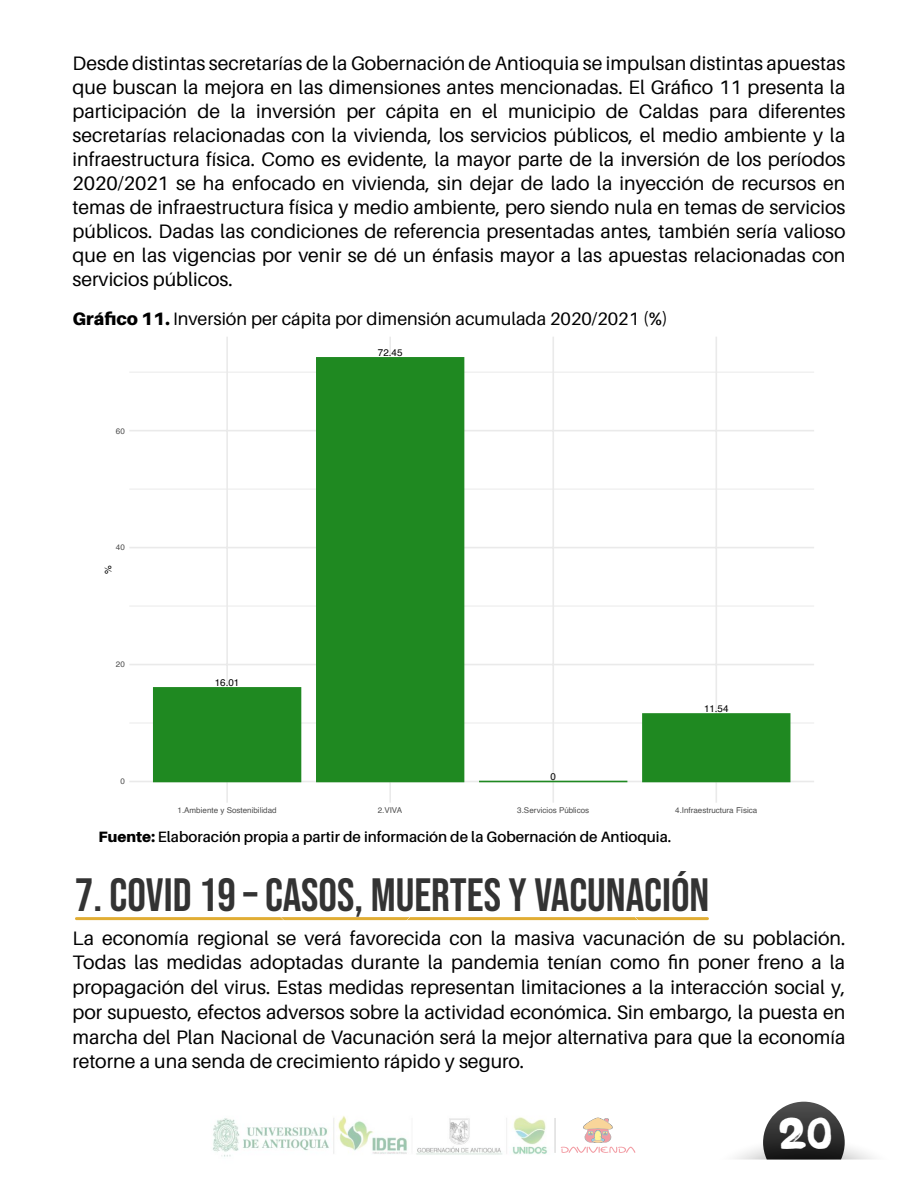
<style>
.page{position:relative;width:918px;height:1188px;background:#fff}
.page>*{position:absolute;margin:0;border:0;box-sizing:border-box;transform-origin:0 0}
.t1{font:46.5px "Bebas Neue";color:#333}
.t2{font:44.85px "DK Plakkaat";color:#fff}
.t3{font:19.5px/24px "Aileron";color:#000;text-align:justify}
.t4{font:18px "Aileron";color:#000}
.t5{font:600 15px "Aileron";color:#000}
.t6{font:9.75px "Helvetica";color:#000}
.t7{font:8.1px "Helvetica";color:#4d4d4d}
.s1{font-weight:900}
</style>
<div class="page">
<img style="left:213px;top:1116px;width:342px;height:41px">
<svg style="left:561px;top:1118px;width:74px;height:35px"></svg>
<hr style="left:555px;top:1118px;width:1px;height:35px;background:#858585">
<svg style="left:735px;top:1102px;width:139px;height:58px"></svg>
<hr style="left:76px;top:917px;width:632px;height:3px;background:#bfbfbf">
<hr style="left:129px;top:372px;width:685px;height:1px;background:#eaeaea">
<hr style="left:129px;top:489px;width:685px;height:1px;background:#eaeaea">
<hr style="left:129px;top:606px;width:685px;height:1px;background:#eaeaea">
<hr style="left:129px;top:723px;width:685px;height:1px;background:#eaeaea">
<hr style="left:716px;top:337px;width:1px;height:466px;background:#eaeaea">
<hr style="left:552px;top:337px;width:2px;height:466px;background:#eaeaea">
<hr style="left:389px;top:337px;width:2px;height:466px;background:#eaeaea">
<hr style="left:226px;top:337px;width:2px;height:466px;background:#eaeaea">
<hr style="left:129px;top:430px;width:685px;height:1px;background:#eaeaea">
<hr style="left:129px;top:547px;width:685px;height:1px;background:#eaeaea">
<hr style="left:129px;top:664px;width:685px;height:1px;background:#eaeaea">
<hr style="left:129px;top:781px;width:685px;height:1px;background:#eaeaea">
<div style="left:153px;top:687px;width:148px;height:95px;background:#1f8921;border:2px solid #1f8921"></div>
<div style="left:642px;top:713px;width:148px;height:69px;background:#1f8921;border:2px solid #1f8921"></div>
<div style="left:316px;top:357px;width:148px;height:425px;background:#1f8921"></div>
<hr style="left:480px;top:781px;width:147px;height:1px;background:#1f8921">
<p class="t3" style="left:73px;top:52px;width:774px">Desde distintas secretarías de la Gobernación de Antioquia se impulsan distintas apuestas que buscan la mejora en las dimensiones antes mencionadas. El Gráfico 11 presenta la participación de la inversión per cápita en el municipio de Caldas para diferentes secretarías relacionadas con la vivienda, los servicios públicos, el medio ambiente y la infraestructura física. Como es evidente, la mayor parte de la inversión de los períodos 2020/2021 se ha enfocado en vivienda, sin dejar de lado la inyección de recursos en temas de infraestructura física y medio ambiente, pero siendo nula en temas de servicios públicos. Dadas las condiciones de referencia presentadas antes, también sería valioso que en las vigencias por venir se dé un énfasis mayor a las apuestas relacionadas con servicios públicos.</p>
<p class="t4" style="left:73px;top:309px;width:597px"><span class="s1">Gráfico 11.</span> Inversión per cápita por dimensión acumulada 2020/2021 (%)</p>
<p class="t7" style="left:116px;top:424px;width:10px">60</p>
<p class="t7" style="left:116px;top:541px;width:10px">40</p>
<p class="t6" style="left:100px;top:574px;width:10px;rotate:-90deg">%</p>
<p class="t7" style="left:116px;top:658px;width:10px">20</p>
<p class="t7" style="left:120px;top:775px;width:6px">0</p>
<p class="t6" style="left:215px;top:675px;width:26px">16.01</p>
<p class="t6" style="left:378px;top:345px;width:26px">72.45</p>
<p class="t6" style="left:551px;top:769px;width:7px">0</p>
<p class="t6" style="left:704px;top:701px;width:26px">11.54</p>
<p class="t7" style="left:178px;top:804px;width:101px">1.Ambiente y Sostenibilidad</p>
<p class="t7" style="left:378px;top:804px;width:26px">2.VIVA</p>
<p class="t7" style="left:517px;top:804px;width:73px">3.Servicios Públicos</p>
<p class="t7" style="left:675px;top:804px;width:84px">4.Infraestructura Física</p>
<p class="t5" style="left:99px;top:828px;width:574px"><span class="s1">Fuente:</span> Elaboración propia a partir de información de la Gobernación de Antioquia.</p>
<h1 class="t1" style="left:75px;top:868px;width:636px">7. COVID 19 – CASOS, MUERTES Y VACUNACIÓN</h1>
<p class="t3" style="left:73px;top:926px;width:774px;line-height:24.8px">La economía regional se verá favorecida con la masiva vacunación de su población.<br>Todas las medidas adoptadas durante la pandemia tenían como fin poner freno a la propagación del virus. Estas medidas representan limitaciones a la interacción social y, por supuesto, efectos adversos sobre la actividad económica. Sin embargo, la puesta en marcha del Plan Nacional de Vacunación será la mejor alternativa para que la economía retorne a una senda de crecimiento rápido y seguro.</p>
<h2 class="t2" style="left:779px;top:1106px;width:55px">20</h2>
</div>
